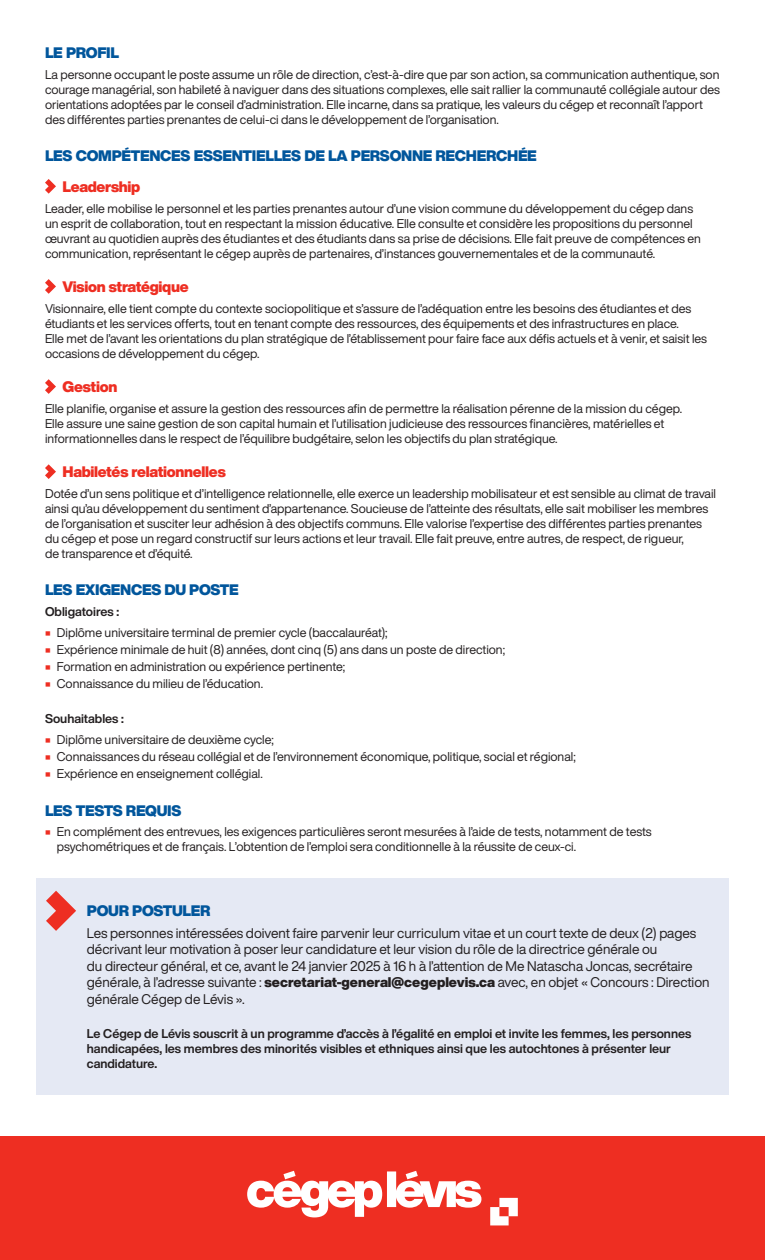
<style>
.page{position:relative;width:765px;height:1260px;background:#fff}
.page>*{position:absolute;margin:0;border:0;box-sizing:border-box;transform-origin:0 0}
.t1{font:15px "CL Helvetica Now Display Blk";letter-spacing:-.02em;color:#01569c}
.t2{font:15px "CL Helvetica Now Display Blk";letter-spacing:-.02em;color:#ee2e22}
.t3{font:13.75px/16.5px "CL Helvetica Now Display Regular";color:#231f20}
.t4{font:12.5px/15px "CL Helvetica Now Display Regular";color:#231f20}
.t5{font:12.5px/15px "CL Helvetica Now Display Bd";color:#231f20}
.s1{font-family:"CL Helvetica Now Display Blk";color:#ee2e22}
.s2{font-family:"CL Helvetica Now Display Blk"}
</style>
<div class="page">
<div style="left:0;top:1136px;width:765px;height:124px;background:#ee2e22"></div>
<div style="left:36px;top:879px;width:693px;height:216px;background:#e5e9f4"></div>
<svg style="left:46px;top:891px;width:30px;height:40px"></svg>
<svg style="left:45px;top:179px;width:11px;height:15px"></svg>
<svg style="left:45px;top:279px;width:11px;height:15px"></svg>
<svg style="left:45px;top:379px;width:11px;height:15px"></svg>
<svg style="left:45px;top:464px;width:11px;height:15px"></svg>
<svg style="left:247px;top:1171px;width:234px;height:46px"></svg>
<svg style="left:490px;top:1198px;width:28px;height:27px"></svg>
<p class="t1" style="left:45px;top:42px;width:75px">LE PROFIL</p>
<p class="t4" style="left:45px;top:67px;width:677px">La personne occupant le poste assume un rôle de direction, c’est-à-dire que par son action, sa communication authentique, son courage managérial, son habileté à naviguer dans des situations complexes, elle sait rallier la communauté collégiale autour des orientations adoptées par le conseil d’administration. Elle incarne, dans sa pratique, les valeurs du cégep et reconnaît l’apport des différentes parties prenantes de celui-ci dans le développement de l’organisation.</p>
<p class="t1" style="left:45px;top:146px;width:493px">LES COMPÉTENCES ESSENTIELLES DE LA PERSONNE RECHERCHÉE</p>
<p class="t2" style="left:63px;top:176px;width:79px">Leadership</p>
<p class="t4" style="left:45px;top:200px;width:658px">Leader, elle mobilise le personnel et les parties prenantes autour d’une vision commune du développement du cégep dans un esprit de collaboration, tout en respectant la mission éducative. Elle consulte et considère les propositions du personnel œuvrant au quotidien auprès des étudiantes et des étudiants dans sa prise de décisions. Elle fait preuve de compétences en communication, représentant le cégep auprès de partenaires, d’instances gouvernementales et de la communauté.</p>
<p class="t2" style="left:63px;top:276px;width:128px">Vision stratégique</p>
<p class="t4" style="left:45px;top:301px;width:664px">Visionnaire, elle tient compte du contexte sociopolitique et s’assure de l’adéquation entre les besoins des étudiantes et des étudiants et les services offerts, tout en tenant compte des ressources, des équipements et des infrastructures en place.<br>Elle met de l’avant les orientations du plan stratégique de l’établissement pour faire face aux défis actuels et à venir, et saisit les occasions de développement du cégep.</p>
<p class="t2" style="left:63px;top:376px;width:56px">Gestion</p>
<p class="t4" style="left:45px;top:401px;width:639px">Elle planifie, organise et assure la gestion des ressources afin de permettre la réalisation pérenne de la mission du cégep.<br>Elle assure une saine gestion de son capital humain et l’utilisation judicieuse des ressources financières, matérielles et informationnelles dans le respect de l’équilibre budgétaire, selon les objectifs du plan stratégique.</p>
<p class="t2" style="left:63px;top:461px;width:165px">Habiletés relationnelles</p>
<p class="t4" style="left:45px;top:486px;width:673px">Dotée d’un sens politique et d’intelligence relationnelle, elle exerce un leadership mobilisateur et est sensible au climat de travail ainsi qu’au développement du sentiment d’appartenance. Soucieuse de l’atteinte des résultats, elle sait mobiliser les membres de l’organisation et susciter leur adhésion à des objectifs communs. Elle valorise l’expertise des différentes parties prenantes du cégep et pose un regard constructif sur leurs actions et leur travail. Elle fait preuve, entre autres, de respect, de rigueur,<br>de transparence et d’équité.</p>
<p class="t1" style="left:45px;top:580px;width:195px">LES EXIGENCES DU POSTE</p>
<p class="t5" style="left:45px;top:604px;width:76px">Obligatoires :</p>
<p class="t4" style="left:45px;top:625px;width:344px"><span class="s1">•</span> Diplôme universitaire terminal de premier cycle (baccalauréat);</p>
<p class="t4" style="left:45px;top:642px;width:462px"><span class="s1">•</span> Expérience minimale de huit (8) années, dont cinq (5) ans dans un poste de direction;</p>
<p class="t4" style="left:45px;top:659px;width:302px"><span class="s1">•</span> Formation en administration ou expérience pertinente;</p>
<p class="t4" style="left:45px;top:676px;width:220px"><span class="s1">•</span> Connaissance du milieu de l’éducation.</p>
<p class="t5" style="left:45px;top:711px;width:81px">Souhaitables :</p>
<p class="t4" style="left:45px;top:731px;width:230px"><span class="s1">•</span> Diplôme universitaire de deuxième cycle;</p>
<p class="t4" style="left:45px;top:749px;width:532px"><span class="s1">•</span> Connaissances du réseau collégial et de l’environnement économique, politique, social et régional;</p>
<p class="t4" style="left:45px;top:766px;width:219px"><span class="s1">•</span> Expérience en enseignement collégial.</p>
<p class="t1" style="left:45px;top:800px;width:138px">LES TESTS REQUIS</p>
<p class="t4" style="left:57px;top:824px;width:596px;text-indent:-12px"><span class="s1">•</span> En complément des entrevues, les exigences particulières seront mesurées à l’aide de tests, notamment de tests psychométriques et de français. L’obtention de l’emploi sera conditionnelle à la réussite de ceux-ci.</p>
<p class="t1" style="left:87px;top:900px;width:125px">POUR POSTULER</p>
<p class="t3" style="left:87px;top:925px;width:624px">Les personnes intéressées doivent faire parvenir leur curriculum vitae et un court texte de deux (2) pages décrivant leur motivation à poser leur candidature et leur vision du rôle de la directrice générale ou<br>du directeur général, et ce, avant le 24 janvier 2025 à 16 h à l’attention de Me Natascha Joncas, secrétaire générale, à l’adresse suivante : <span class="s2">secretariat-general@cegeplevis.ca</span> avec, en objet « Concours : Direction générale Cégep de Lévis ».</p>
<p class="t5" style="left:87px;top:1026px;width:606px">Le Cégep de Lévis souscrit à un programme d’accès à l’égalité en emploi et invite les femmes, les personnes handicapées, les membres des minorités visibles et ethniques ainsi que les autochtones à présenter leur candidature.</p>
</div>
